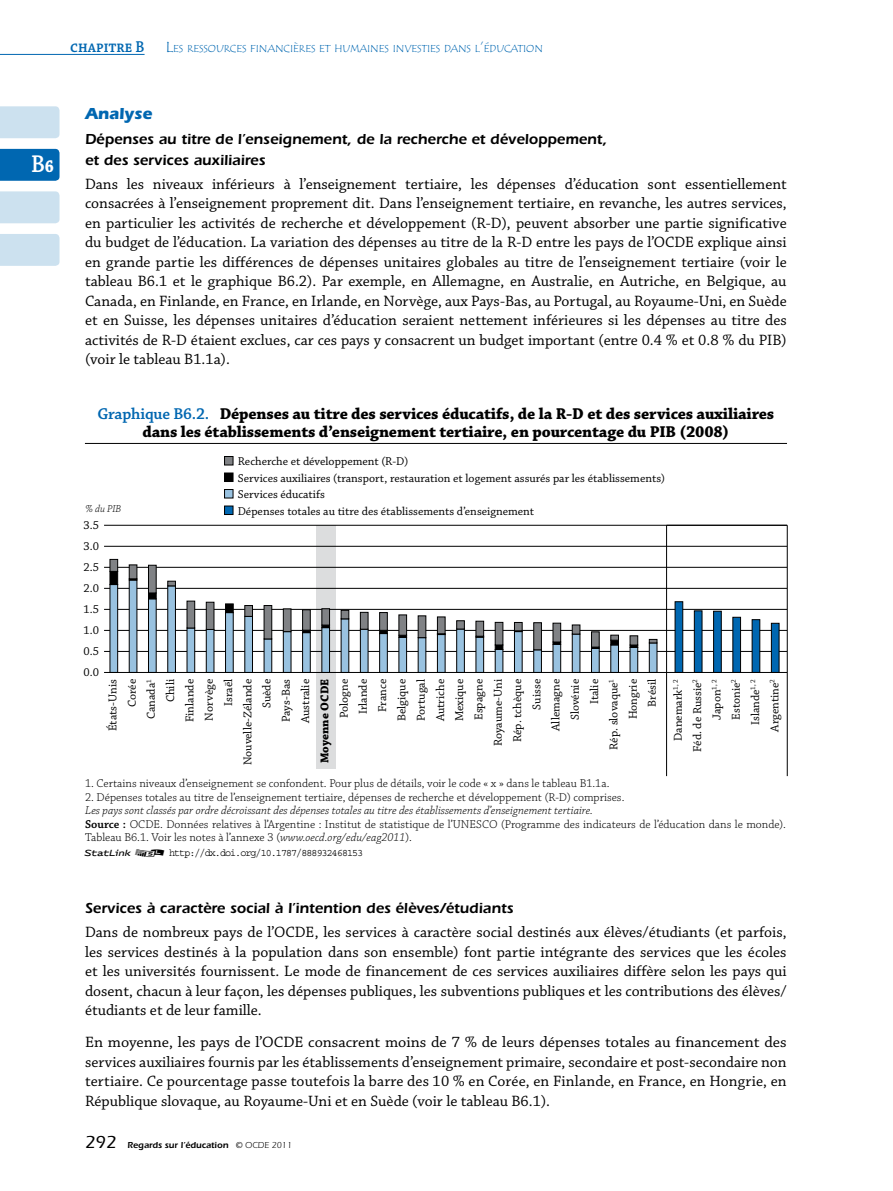
<style>
.page{position:relative;width:893px;height:1191px;background:#fff}
.page>*{position:absolute;margin:0;border:0;box-sizing:border-box;transform-origin:0 0}
.t1{font:600 25.5px "Chaparral Pro";color:#fff;scale:.9 1}
.t2{font:700 16.5px/18px "Chaparral Pro";letter-spacing:-.01em;color:#000;text-align:center}
.t3{font:600 16.5px "Chaparral Pro";color:#0067b1;scale:.9 1}
.t4{font:700 16.5px "Itc Eras";color:#0067b1}
.t5{font:15.75px/19.5px "Chaparral Pro";color:#000;text-align:justify}
.t6{font:600 15px/21px "Itc Eras";color:#000}
.t7{font:12px/19.2px "Chaparral Pro";color:#000;text-align:right}
.t8{font:300 12px/13.5px "Chaparral Pro";color:#000}
.t9{font:700 12px "Chaparral Pro";letter-spacing:-.005em;color:#000}
.t10{font:10.5px "Tempus Sans ITC";color:#0067b1}
.t11{font:10.5px "Courier";letter-spacing:-.09em;color:#000;scale:.95 1}
.t12{font:italic 300 10.5px "Chaparral Pro";color:#000}
.t13{font:600 9px "Itc Eras";color:#000}
.s1{font-size:15px}
.s2{font-weight:700;font-size:18px}
.s3{font-weight:600;color:#0067b1}
.s4{font-style:italic}
.s5{font-weight:600}
.s6{font-family:"Stat Link"}
.s7{font-family:"Stat Link";font-size:12px}
.s8{font-weight:500;font-size:18px}
.s9{font-weight:400}
</style>
<div class="page">
<hr style="left:0;top:54px;width:145px;height:1px;background:#0067b1">
<div style="left:0;top:106px;width:60px;height:32px;background:#cce1ef"></div>
<div style="left:0;top:149px;width:60px;height:32px;background:#0067b1"></div>
<div style="left:0;top:191px;width:60px;height:32px;background:#cce1ef"></div>
<div style="left:0;top:234px;width:60px;height:32px;background:#cce1ef"></div>
<div style="left:316px;top:525px;width:19px;height:243px;background:#dcddde"></div>
<hr style="left:85px;top:443px;width:702px;height:1px;background:#000">
<hr style="left:104px;top:525px;width:683px;height:1px;background:#000">
<hr style="left:104px;top:546px;width:683px;height:1px;background:#000">
<hr style="left:104px;top:567px;width:683px;height:1px;background:#000">
<hr style="left:104px;top:588px;width:683px;height:1px;background:#000">
<hr style="left:104px;top:609px;width:683px;height:1px;background:#000">
<hr style="left:104px;top:630px;width:683px;height:1px;background:#000">
<hr style="left:104px;top:651px;width:683px;height:1px;background:#000">
<div style="left:225px;top:456px;width:8px;height:9px;background:#808285"></div>
<div style="left:224px;top:456px;width:9px;height:9px;border:1px solid #000"></div>
<div style="left:225px;top:473px;width:8px;height:8px;background:#000"></div>
<div style="left:224px;top:473px;width:9px;height:9px;border:1px solid #000"></div>
<div style="left:225px;top:489px;width:8px;height:9px;background:#99c2e0"></div>
<div style="left:224px;top:489px;width:9px;height:9px;border:1px solid #000"></div>
<div style="left:225px;top:506px;width:8px;height:8px;background:#0067b1"></div>
<div style="left:224px;top:506px;width:9px;height:9px;border:1px solid #000"></div>
<svg style="left:675px;top:601px;width:104px;height:71px"></svg>
<svg style="left:110px;top:650px;width:547px;height:22px"></svg>
<svg style="left:110px;top:559px;width:547px;height:91px"></svg>
<hr style="left:104px;top:672px;width:683px;height:1px;background:#000">
<hr style="left:666px;top:525px;width:1px;height:251px;background:#000">
<hr style="left:787px;top:525px;width:1px;height:251px;background:#000">
<p class="t3" style="left:70px;top:37px;width:84px">chapitre B</p>
<p class="t10" style="left:166px;top:42px;width:379px"><span class="s1">L</span>ES RESSOURCES FINANCIÈRES ET HUMAINES INVESTIES DANS L<span class="s1">’</span>ÉDUCATION</p>
<h1 class="t1" style="left:31px;top:150px;width:27px">B<span class="s2">6</span></h1>
<p class="t4" style="left:85px;top:104px;width:69px">Analyse</p>
<p class="t6" style="left:85px;top:128px;width:524px">Dépenses au titre de l’enseignement, de la recherche et développement, et des services auxiliaires</p>
<p class="t5" style="left:85px;top:175px;width:703px">Dans les niveaux inférieurs à l’enseignement tertiaire, les dépenses d’éducation sont essentiellement consacrées à l’enseignement proprement dit. Dans l’enseignement tertiaire, en revanche, les autres services, en particulier les activités de recherche et développement (R-D), peuvent absorber une partie significative du budget de l’éducation. La variation des dépenses au titre de la R-D entre les pays de l’OCDE explique ainsi en grande partie les différences de dépenses unitaires globales au titre de l’enseignement tertiaire (voir le tableau B6.1 et le graphique B6.2). Par exemple, en Allemagne, en Australie, en Autriche, en Belgique, au Canada, en Finlande, en France, en Irlande, en Norvège, aux Pays-Bas, au Portugal, au Royaume-Uni, en Suède et en Suisse, les dépenses unitaires d’éducation seraient nettement inférieures si les dépenses au titre des activités de R-D étaient exclues, car ces pays y consacrent un budget important (entre 0.4 % et 0.8 % du PIB) (voir le tableau B1.1a).</p>
<p class="t2" style="left:97px;top:405px;width:678px"><span class="s3">Graphique B6.2.</span> Dépenses au titre des services éducatifs, de la R-D et des services auxiliaires dans les établissements d’enseignement tertiaire, en pourcentage du PIB (2008)</p>
<p class="t12" style="left:86px;top:503px;width:37px">% du PIB</p>
<p class="t7" style="left:84px;top:515px;width:17px;line-height:21px;text-align:justify">3.5<br>3.0<br>2.5<br>2.0<br>1.5<br>1.0<br>0.5<br>0.0</p>
<p class="t7" style="left:238px;top:454px;width:429px;line-height:16.5px;text-align:left">Recherche et développement (R-D)<br>Services auxiliaires (transport, restauration et logement assurés par les établissements)<br>Services éducatifs<br>Dépenses totales au titre des établissements d’enseignement</p>
<p class="t7" style="left:104px;top:765px;width:88px;rotate:-90deg">États-Unis<br>Corée<br>Canada<sup>1<br></sup>Chili<br>Finlande<br>Norvège<br>Israël<br>Nouvelle-Zélande<br>Suède<br>Pays-Bas<br>Australie</p>
<p class="t9" style="left:318px;top:763px;width:85px;rotate:-90deg">Moyenne OCDE</p>
<p class="t7" style="left:335px;top:750px;width:72px;rotate:-90deg">Pologne<br>Irlande<br>France<br>Belgique<br>Portugal<br>Autriche<br>Mexique<br>Espagne<br>Royaume-Uni<br>Rép. tchèque<br>Suisse<br>Allemagne<br>Slovénie<br>Italie<br>Rép. slovaque<sup>1<br></sup>Hongrie<br>Brésil</p>
<p class="t7" style="left:669px;top:752px;width:74px;rotate:-90deg">Danemark<sup>1,</sup> <sup>2<br></sup>Féd. de Russie<sup>2<br></sup>Japon<sup>1,</sup> <sup>2<br></sup>Estonie<sup>2<br></sup>Islande<sup>1,</sup> <sup>2<br></sup>Argentine<sup>2</sup></p>
<p class="t8" style="left:85px;top:777px;width:526px">1. Certains niveaux d’enseignement se confondent. Pour plus de détails, voir le code « x » dans le tableau B1.1a.</p>
<p class="t8" style="left:85px;top:791px;width:541px">2. Dépenses totales au titre de l’enseignement tertiaire, dépenses de recherche et développement (R-D) comprises.</p>
<p class="t8" style="left:85px;top:804px;width:702px"><span class="s4">Les pays sont classés par ordre décroissant des dépenses totales au titre des établissements d’enseignement tertiaire.<br></span><span class="s5">Source :</span> OCDE. Données relatives à l’Argentine : Institut de statistique de l’UNESCO (Programme des indicateurs de l’éducation dans le monde).<br>Tableau B6.1. Voir les notes à l’annexe 3 (<span class="s4">www.oecd.org/edu/eag2011</span>).</p>
<p class="t11" style="left:84px;top:847px;width:296px"><span class="s6">1</span> <span class="s7">2</span> http://dx.doi.org/10.1787/888932468153</p>
<p class="t6" style="left:85px;top:898px;width:430px">Services à caractère social à l’intention des élèves/étudiants</p>
<p class="t5" style="left:85px;top:923px;width:703px">Dans de nombreux pays de l’OCDE, les services à caractère social destinés aux élèves/étudiants (et parfois, les services destinés à la population dans son ensemble) font partie intégrante des services que les écoles et les universités fournissent. Le mode de financement de ces services auxiliaires diffère selon les pays qui dosent, chacun à leur façon, les dépenses publiques, les subventions publiques et les contributions des élèves/ étudiants et de leur famille.</p>
<p class="t5" style="left:85px;top:1033px;width:703px">En moyenne, les pays de l’OCDE consacrent moins de 7 % de leurs dépenses totales au financement des services auxiliaires fournis par les établissements d’enseignement primaire, secondaire et post-secondaire non tertiaire. Ce pourcentage passe toutefois la barre des 10 % en Corée, en Finlande, en France, en Hongrie, en République slovaque, au Royaume-Uni et en Suède (voir le tableau B6.1).</p>
<p class="t13" style="left:85px;top:1140px;width:209px"><span class="s8">292</span> Regards sur l’éducation <span class="s9">© OCDE 2011</span></p>
</div>
